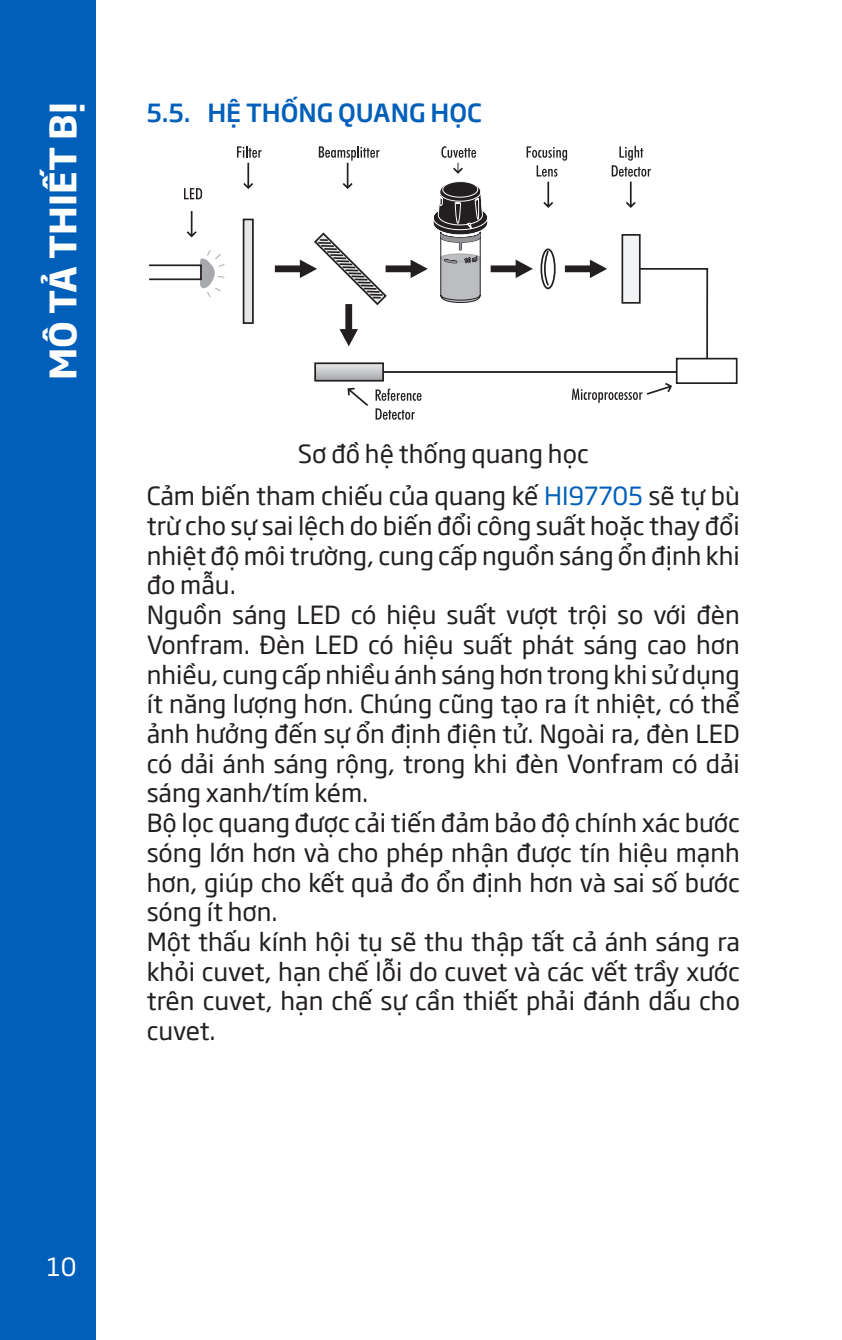
<style>
.page{position:relative;width:842px;height:1340px;background:#fff}
.page>*{position:absolute;margin:0;border:0;box-sizing:border-box;transform-origin:0 0}
.t1{font:700 36px "SVN Soho Gothic";color:#fff}
.body_text_MAN{font:24.75px/29.7px "SVN Soho Gothic";color:#231f20;text-align:justify}
.t2{font:500 24.75px "SVN Soho Gothic";color:#005fb9}
.t3{font:24.75px "SVN Soho Gothic";color:#fff}
.s1{color:#005fb9}
</style>
<div class="page">
<div style="left:0;top:0;width:96px;height:1339px;background:#005fb9"></div>
<div style="left:149px;top:264px;width:53px;height:16px;border:2px solid #231f20"></div>
<svg style="left:185px;top:192px;width:524px;height:168px"></svg>
<svg style="left:241px;top:162px;width:432px;height:244px"></svg>
<hr style="left:383px;top:371px;width:294px;height:2px;background:#231f20">
<svg style="left:237px;top:146px;width:25px;height:12px"></svg>
<svg style="left:184px;top:188px;width:18px;height:11px"></svg>
<svg style="left:376px;top:388px;width:45px;height:13px"></svg>
<svg style="left:376px;top:408px;width:39px;height:12px"></svg>
<svg style="left:572px;top:388px;width:70px;height:15px"></svg>
<div style="left:676px;top:358px;width:61px;height:26px;border:2px solid #231f20"></div>
<svg style="left:199px;top:249px;width:26px;height:49px"></svg>
<svg style="left:275px;top:146px;width:376px;height:200px"></svg>
<h1 class="t1" style="left:35px;top:380px;width:279px;rotate:-90deg">MÔ TẢ THIẾT BỊ</h1>
<p class="t2" style="left:147px;top:93px;width:336px">5.5. HỆ THỐNG QUANG HỌC</p>
<p class="body_text_MAN" style="left:298px;top:437px;width:292px">Sơ đồ hệ thống quang học</p>
<p class="body_text_MAN" style="left:147px;top:480px;width:595px">Cảm biến tham chiếu của quang kế <span class="s1">HI97705</span> sẽ tự bù trừ cho sự sai lệch do biến đổi công suất hoặc thay đổi nhiệt độ môi trường, cung cấp nguồn sáng ổn định khi đo mẫu.</p>
<p class="body_text_MAN" style="left:147px;top:599px;width:595px">Nguồn sáng LED có hiệu suất vượt trội so với đèn Vonfram. Đèn LED có hiệu suất phát sáng cao hơn nhiều, cung cấp nhiều ánh sáng hơn trong khi sử dụng ít năng lượng hơn. Chúng cũng tạo ra ít nhiệt, có thể ảnh hưởng đến sự ổn định điện tử. Ngoài ra, đèn LED có dải ánh sáng rộng, trong khi đèn Vonfram có dải sáng xanh/tím kém.</p>
<p class="body_text_MAN" style="left:147px;top:806px;width:595px">Bộ lọc quang được cải tiến đảm bảo độ chính xác bước sóng lớn hơn và cho phép nhận được tín hiệu mạnh hơn, giúp cho kết quả đo ổn định hơn và sai số bước sóng ít hơn.</p>
<p class="body_text_MAN" style="left:147px;top:925px;width:595px">Một thấu kính hội tụ sẽ thu thập tất cả ánh sáng ra khỏi cuvet, hạn chế lỗi do cuvet và các vết trầy xước trên cuvet, hạn chế sự cần thiết phải đánh dấu cho cuvet.</p>
<p class="t3" style="left:47px;top:1247px;width:31px">10</p>
</div>
